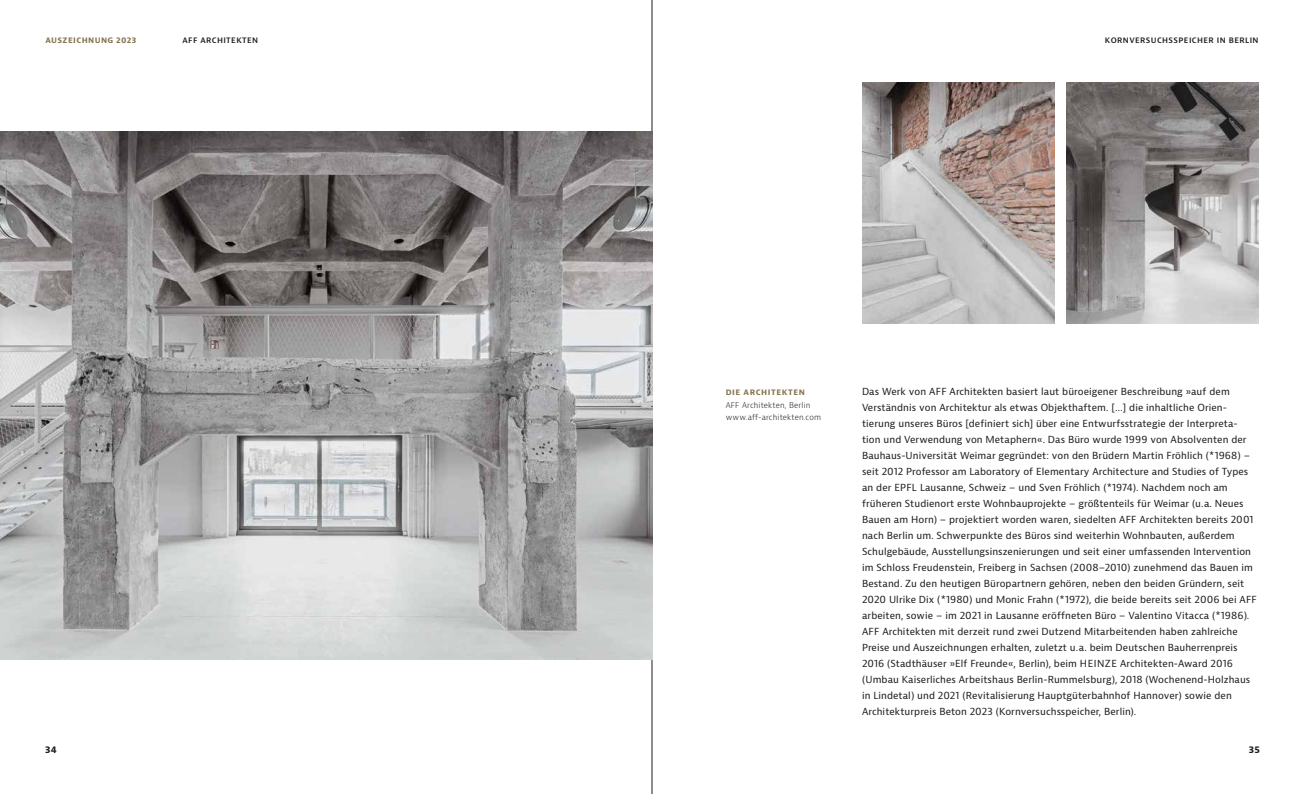
<style>
.page{position:relative;width:1304px;height:794px;background:#fff}
.page>*{position:absolute;margin:0;border:0;box-sizing:border-box;transform-origin:0 0}
.t1{font:9.5px/16px "Bernina Sans";letter-spacing:.01em;color:#1d1d1b}
.t2{font:700 9.5px "Bernina Sans";color:#1d1d1b}
.t3{font:600 8px "Bernina Sans";letter-spacing:.05em;color:#1d1d1b}
.t4{font:700 8px "Bernina Sans";letter-spacing:.05em;color:#857550}
.t5{font:700 8px "Bernina Sans";letter-spacing:.07em;color:#857550}
.t6{font:300 7.8px "Bernina Sans";letter-spacing:.02em;color:#1d1d1b}
</style>
<div class="page">
<hr style="left:652px;top:0;width:1px;height:794px;background:#1d1d1b">
<img style="left:0;top:131px;width:652px;height:528px">
<img style="left:862px;top:82px;width:193px;height:241px">
<img style="left:1067px;top:82px;width:192px;height:241px">
<p class="t4" style="left:45px;top:35px;width:93px">AUSZEICHNUNG 2023</p>
<p class="t3" style="left:183px;top:35px;width:77px">AFF ARCHITEKTEN</p>
<p class="t3" style="left:1105px;top:35px;width:155px">KORNVERSUCHSSPEICHER IN BERLIN</p>
<h4 class="t5" style="left:726px;top:387px;width:81px">DIE ARCHITEKTEN</h4>
<p class="t6" style="left:726px;top:400px;width:86px">AFF Architekten, Berlin</p>
<p class="t6" style="left:726px;top:412px;width:97px">www.aff-architekten.com</p>
<p class="t1" style="left:862px;top:384px;width:396px">Das Werk von AFF Architekten basiert laut büroeigener Beschreibung »auf dem Verständnis von Architektur als etwas Objekthaftem. […] die inhaltliche Orien&shy;tierung unseres Büros [definiert sich] über eine Entwurfsstrategie der Interpreta&shy;tion und Verwendung von Metaphern«. Das Büro wurde 1999 von Absolventen der Bauhaus-Universität Weimar gegründet: von den Brüdern Martin Fröhlich (*1968) – seit 2012 Professor am Laboratory of Elementary Architecture and Studies of Types an der EPFL Lausanne, Schweiz – und Sven Fröhlich (*1974). Nachdem noch am früheren Studienort erste Wohnbauprojekte – größtenteils für Weimar (u. a. Neues Bauen am Horn) – projektiert worden waren, siedelten AFF Architekten bereits 2001 nach Berlin um. Schwerpunkte des Büros sind weiterhin Wohnbauten, außerdem Schulgebäude, Ausstellungsinszenierungen und seit einer umfassenden Intervention im Schloss Freudenstein, Freiberg in Sachsen (2008–2010) zunehmend das Bauen im Bestand. Zu den heutigen Büropartnern gehören, neben den beiden Gründern, seit 2020 Ulrike Dix (*1980) und Monic Frahn (*1972), die beide bereits seit 2006 bei AFF arbeiten, sowie – im 2021 in Lausanne eröffneten Büro – Valentino Vitacca (*1986).<br>AFF Architekten mit derzeit rund zwei Dutzend Mitarbeitenden haben zahlreiche Preise und Auszeichnungen erhalten, zuletzt u. a. beim Deutschen Bauherrenpreis 2016 (Stadthäuser »Elf Freunde«, Berlin), beim HEINZE Architekten-Award 2016 (Umbau Kaiserliches Arbeitshaus Berlin-Rummelsburg), 2018 (Wochenend-Holzhaus in Lindetal) und 2021 (Revitalisierung Hauptgüterbahnhof Hannover) sowie den Architekturpreis Beton 2023 (Kornversuchsspeicher, Berlin).</p>
<p class="t2" style="left:45px;top:744px;width:13px">34</p>
<p class="t2" style="left:1249px;top:743px;width:13px">35</p>
</div>
